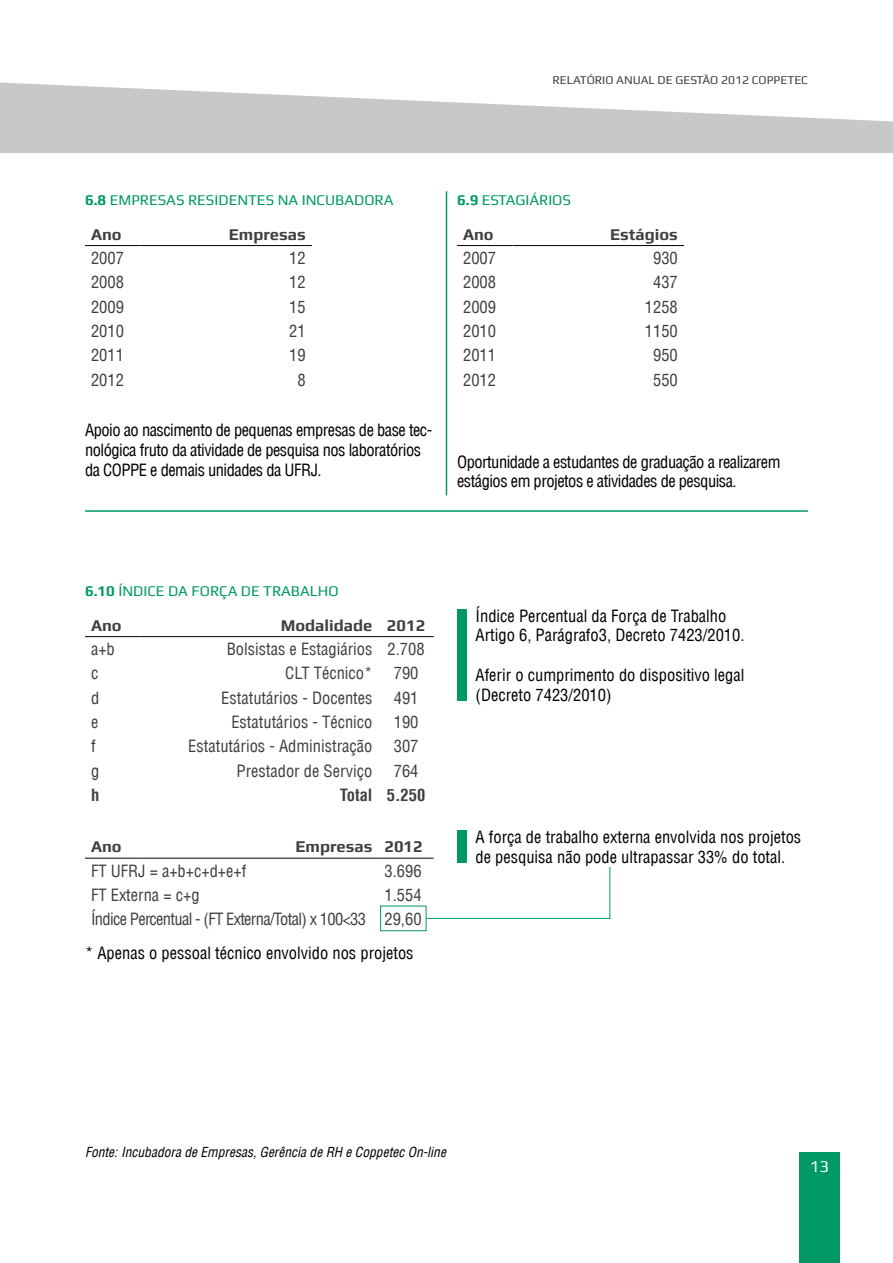
<style>
.page{position:relative;width:893px;height:1263px;background:#fff}
.page>*{position:absolute;margin:0;border:0;box-sizing:border-box;transform-origin:0 0}
.t1{font:condensed 16.5px "Helvetica LT";color:#41403f}
.t2{font:condensed 16.5px/19.8px "Helvetica LT";color:#000}
.t3{font:condensed 16.5px/19.8px "Helvetica LT";letter-spacing:-.03em;color:#000}
.t4{font:700 16.5px "Play";color:#41403f}
.t5{font:condensed 16.5px/24.3px "Helvetica LT";letter-spacing:-.04em;color:#41403f;text-align:right}
.t6{font:700 condensed 16.5px "Helvetica LT";color:#41403f}
.t7{font:16.5px "Play";color:#fff}
.t8{font:15px "Play";color:#096}
.t9{font:italic condensed 13.5px "Helvetica LT";color:#000}
.t10{font:12px "Play";color:#41403f}
.s1{font-weight:700}
</style>
<div class="page">
<div style="left:799px;top:1152px;width:41px;height:111px;background:#096"></div>
<svg style="left:0;top:82px;width:893px;height:71px;fill:#c8c8c8"></svg>
<hr style="left:85px;top:245px;width:55px;height:1px;background:#000">
<hr style="left:140px;top:245px;width:172px;height:1px;background:#000">
<hr style="left:457px;top:245px;width:55px;height:1px;background:#000">
<hr style="left:512px;top:245px;width:172px;height:1px;background:#000">
<hr style="left:85px;top:510px;width:723px;height:2px;background:#096">
<hr style="left:426px;top:918px;width:184px;height:1px;background:#096">
<hr style="left:85px;top:636px;width:55px;height:1px;background:#000">
<hr style="left:140px;top:636px;width:238px;height:1px;background:#000">
<hr style="left:378px;top:636px;width:56px;height:1px;background:#000">
<hr style="left:85px;top:858px;width:55px;height:1px;background:#000">
<hr style="left:140px;top:858px;width:238px;height:1px;background:#000">
<hr style="left:378px;top:858px;width:56px;height:1px;background:#000">
<hr style="left:609px;top:867px;width:1px;height:52px;background:#096">
<div style="left:380px;top:906px;width:46px;height:25px;border:1px solid #096"></div>
<div style="left:457px;top:609px;width:10px;height:92px;background:#096"></div>
<div style="left:457px;top:831px;width:10px;height:32px;background:#096"></div>
<hr style="left:446px;top:191px;width:1px;height:304px;background:#096">
<p class="t10" style="left:552px;top:72px;width:257px">RELATÓRIO ANUAL DE GESTÃO 2012 COPPETEC</p>
<p class="t8" style="left:85px;top:191px;width:290px"><span class="s1">6.8</span> EMPRESAS RESI DENTES NA INCUBADORA</p>
<p class="t8" style="left:457px;top:191px;width:115px"><span class="s1">6.9</span> ESTAGIÁRIOS</p>
<p class="t4" style="left:91px;top:224px;width:32px">Ano</p>
<p class="t4" style="left:229px;top:224px;width:78px">Empresas</p>
<p class="t1" style="left:91px;top:248px;width:34px">2007</p>
<p class="t1" style="left:289px;top:248px;width:18px">12</p>
<p class="t1" style="left:91px;top:272px;width:34px">2008</p>
<p class="t1" style="left:289px;top:272px;width:18px">12</p>
<p class="t1" style="left:91px;top:296px;width:34px">2009</p>
<p class="t1" style="left:289px;top:296px;width:18px">15</p>
<p class="t1" style="left:91px;top:321px;width:34px">2010</p>
<p class="t1" style="left:289px;top:321px;width:18px">21</p>
<p class="t1" style="left:91px;top:345px;width:34px">2011</p>
<p class="t1" style="left:289px;top:345px;width:18px">19</p>
<p class="t1" style="left:91px;top:369px;width:34px">2012</p>
<p class="t1" style="left:298px;top:369px;width:10px">8</p>
<p class="t4" style="left:463px;top:224px;width:32px">Ano</p>
<p class="t4" style="left:610px;top:224px;width:69px">Estágios</p>
<p class="t1" style="left:463px;top:248px;width:34px">2007</p>
<p class="t1" style="left:653px;top:248px;width:26px">930</p>
<p class="t1" style="left:463px;top:272px;width:34px">2008</p>
<p class="t1" style="left:653px;top:272px;width:26px">437</p>
<p class="t1" style="left:463px;top:296px;width:34px">2009</p>
<p class="t1" style="left:645px;top:296px;width:34px">1258</p>
<p class="t1" style="left:463px;top:321px;width:34px">2010</p>
<p class="t1" style="left:645px;top:321px;width:34px">1150</p>
<p class="t1" style="left:463px;top:345px;width:34px">2011</p>
<p class="t1" style="left:653px;top:345px;width:26px">950</p>
<p class="t1" style="left:463px;top:369px;width:34px">2012</p>
<p class="t1" style="left:653px;top:369px;width:26px">550</p>
<p class="t3" style="left:85px;top:420px;width:349px">Apoio ao nascimento de pequenas empresas de base tec&shy;nológica fruto da atividade de pesquisa nos laboratórios da COPPE e demais unidades da UFRJ.</p>
<p class="t3" style="left:457px;top:451px;width:325px">Oportunidade a estudantes de graduação a realizarem estágios em projetos e atividades de pesquisa.</p>
<p class="t8" style="left:85px;top:582px;width:189px"><span class="s1">6.10</span> ÍNDICE DA FORÇA DE TRABA</p>
<p class="t8" style="left:310px;top:582px;width:28px">LHO</p>
<p class="t4" style="left:91px;top:615px;width:32px">Ano</p>
<p class="t4" style="left:281px;top:615px;width:146px">Modalidade 2012</p>
<p class="t1" style="left:91px;top:639px;width:25px">a+b</p>
<p class="t1" style="left:227px;top:639px;width:199px">Bolsistas e Estagiários 2.708</p>
<p class="t1" style="left:91px;top:663px;width:9px">c</p>
<p class="t1" style="left:285px;top:663px;width:89px">CLT Técnico*</p>
<p class="t1" style="left:394px;top:663px;width:26px">790</p>
<p class="t1" style="left:91px;top:687px;width:10px">d</p>
<p class="t1" style="left:221px;top:687px;width:153px">Estatutários - Docentes</p>
<p class="t1" style="left:394px;top:687px;width:26px">491</p>
<p class="t1" style="left:91px;top:712px;width:9px">e</p>
<p class="t1" style="left:231px;top:712px;width:143px">Estatutários - Técnico</p>
<p class="t1" style="left:394px;top:712px;width:26px">190</p>
<p class="t1" style="left:91px;top:736px;width:6px">f</p>
<p class="t1" style="left:188px;top:736px;width:186px">Estatutários - Administração</p>
<p class="t1" style="left:394px;top:736px;width:26px">307</p>
<p class="t1" style="left:91px;top:760px;width:10px">g</p>
<p class="t1" style="left:237px;top:760px;width:137px">Prestador de Serviço</p>
<p class="t1" style="left:394px;top:760px;width:26px">764</p>
<p class="t6" style="left:91px;top:785px;width:10px">h</p>
<p class="t6" style="left:340px;top:785px;width:87px">Total 5.250</p>
<p class="t4" style="left:91px;top:837px;width:32px">Ano</p>
<p class="t4" style="left:295px;top:837px;width:129px">Empresas 2012</p>
<p class="t1" style="left:91px;top:860px;width:157px">FT UFRJ = a+b+c+d+e+f</p>
<p class="t1" style="left:384px;top:860px;width:39px">3.696</p>
<p class="t1" style="left:91px;top:884px;width:110px">FT Externa = c+g</p>
<p class="t5" style="left:91px;top:883px;width:332px">1.554<br>Índice Percentual - (FT Externa/Total) x 100&lt;33 29,60</p>
<p class="t2" style="left:85px;top:943px;width:330px">* Apenas o pessoal técnico envolvido nos projetos</p>
<p class="t2" style="left:476px;top:606px;width:270px">Índice Percentual da Força de Trabalho<br>Artigo 6, Parágrafo3, Decreto 7423/2010.</p>
<p class="t2" style="left:476px;top:665px;width:270px">Aferir o cumprimento do dispositivo legal (Decreto 7423/2010)</p>
<p class="t2" style="left:476px;top:827px;width:327px">A força de trabalho externa envolvida nos projetos de pesquisa não pode ultrapassar 33% do total.</p>
<p class="t9" style="left:85px;top:1143px;width:362px">Fonte: Incubadora de Empresas, Gerência de RH e Coppetec On-line</p>
<p class="t7" style="left:810px;top:1157px;width:21px">13</p>
</div>
